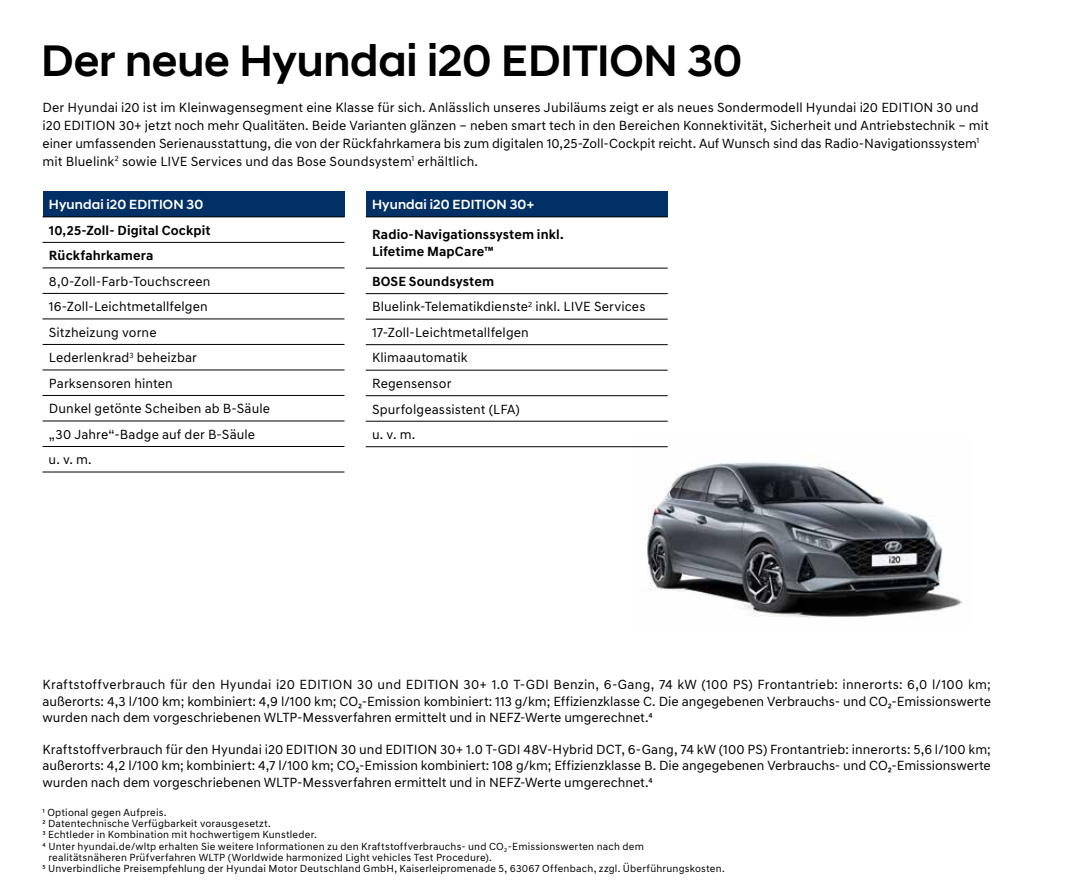
<style>
.page{position:relative;width:1076px;height:893px;background:#fff}
.page>*{position:absolute;margin:0;border:0;box-sizing:border-box;transform-origin:0 0}
.t1{font:500 45px "Hyundai Sans Head";letter-spacing:-.005em;color:#000}
.t2{font:13.5px/25.5px "Hyundai Sans Text";letter-spacing:.005em;color:#000}
.t3{font:700 13.5px/25.5px "Hyundai Sans Text";letter-spacing:.01em;color:#000}
.t4{font:500 13.5px "Hyundai Sans Head";letter-spacing:.01em;color:#fff}
.t5{font:10.5px "Hyundai Sans Text";letter-spacing:.02em;color:#000}
.s1{font-weight:700}
</style>
<div class="page">
<img style="left:632px;top:447px;width:331px;height:171px">
<div style="left:43px;top:191px;width:301px;height:26px;background:#003065"></div>
<hr style="left:43px;top:217px;width:301px;height:1px;background:#000">
<hr style="left:43px;top:242px;width:301px;height:1px;background:#000">
<hr style="left:43px;top:268px;width:301px;height:1px;background:#000">
<hr style="left:43px;top:293px;width:301px;height:1px;background:#000">
<hr style="left:43px;top:319px;width:301px;height:1px;background:#000">
<hr style="left:43px;top:344px;width:301px;height:1px;background:#000">
<hr style="left:43px;top:370px;width:301px;height:1px;background:#000">
<hr style="left:43px;top:395px;width:301px;height:1px;background:#000">
<hr style="left:43px;top:421px;width:301px;height:1px;background:#000">
<hr style="left:43px;top:446px;width:301px;height:1px;background:#000">
<hr style="left:43px;top:472px;width:301px;height:1px;background:#000">
<div style="left:366px;top:191px;width:302px;height:26px;background:#003065"></div>
<hr style="left:366px;top:217px;width:302px;height:1px;background:#000">
<hr style="left:366px;top:268px;width:302px;height:1px;background:#000">
<hr style="left:366px;top:293px;width:302px;height:1px;background:#000">
<hr style="left:366px;top:319px;width:302px;height:1px;background:#000">
<hr style="left:366px;top:344px;width:302px;height:1px;background:#000">
<hr style="left:366px;top:370px;width:302px;height:1px;background:#000">
<hr style="left:366px;top:395px;width:302px;height:1px;background:#000">
<hr style="left:366px;top:421px;width:302px;height:1px;background:#000">
<hr style="left:366px;top:446px;width:302px;height:1px;background:#000">
<h1 class="t1" style="left:41px;top:34px;width:703px">Der neue Hyundai i20 EDITION 30</h1>
<p class="t2" style="left:43px;top:98px;width:948px;line-height:18px">Der Hyundai i20 ist im Kleinwagensegment eine Klasse für sich. Anlässlich unseres Jubiläums zeigt er als neues Sondermodell Hyundai i20 EDITION 30 und i20 EDITION 30+ jetzt noch mehr Qualitäten. Beide Varianten glänzen – neben smart tech in den Bereichen Konnektivität, Sicherheit und Antriebstechnik – mit einer umfassenden Serienausstattung, die von der Rückfahrkamera bis zum digitalen 10,25-Zoll-Cockpit reicht. Auf Wunsch sind das Radio-Navigationssystem<sup>1 </sup>mit Bluelink<sup>2</sup> sowie LIVE Services und das Bose Soundsystem<sup>1</sup> erhältlich.</p>
<p class="t4" style="left:49px;top:196px;width:156px">Hyundai i20 EDITION 30</p>
<p class="t3" style="left:49px;top:217px;width:163px">10,25-Zoll- Digital Cockpit<br>Rückfahrkamera</p>
<p class="t2" style="left:49px;top:268px;width:223px">8,0-Zoll-Farb-Touchscreen<br>16-Zoll-Leichtmetallfelgen<br>Sitzheizung vorne<br>Lederlenkrad<sup>3</sup> beheizbar<br>Parksensoren hinten<br>Dunkel getönte Scheiben ab B-Säule „30 Jahre“-Badge auf der B-Säule<br>u. v. m.</p>
<p class="t4" style="left:372px;top:196px;width:164px">Hyundai i20 EDITION 30+</p>
<p class="t3" style="left:372px;top:227px;width:193px;line-height:16.2px">Radio-Navigationssystem inkl.<br>Lifetime MapCare™</p>
<p class="t2" style="left:372px;top:269px;width:275px"><span class="s1">BOSE Soundsystem<br></span>Bluelink-Telematikdienste<sup>2</sup> inkl. LIVE Services<br>17-Zoll-Leichtmetallfelgen<br>Klimaautomatik<br>Regensensor<br>Spurfolgeassistent (LFA)<br>u. v. m.</p>
<p class="t2" style="left:43px;top:677px;width:950px;line-height:16.2px;text-align:justify">Kraftstoffverbrauch für den Hyundai i20 EDITION 30 und EDITION 30+ 1.0 T-GDI Benzin, 6-Gang, 74 kW (100 PS) Frontantrieb: innerorts: 6,0 l/100 km; außerorts: 4,3 l/100 km; kombiniert: 4,9 l/100 km; CO2-Emission kombiniert: 113 g/km; Effizienzklasse C. Die angegebenen Verbrauchs- und CO2-Emissionswerte wurden nach dem vorgeschriebenen WLTP-Messverfahren ermittelt und in NEFZ-Werte umgerechnet.4</p>
<p class="t2" style="left:42px;top:741px;width:950px;line-height:16.2px;text-align:justify">Kraftstoffverbrauch für den Hyundai i20 EDITION 30 und EDITION 30+ 1.0 T-GDI 48V-Hybrid DCT, 6-Gang, 74 kW (100 PS) Frontantrieb: innerorts: 5,6 l/100 km; außerorts: 4,2 l/100 km; kombiniert: 4,7 l/100 km; CO2-Emission kombiniert: 108 g/km; Effizienzklasse B. Die angegebenen Verbrauchs- und CO2-Emissionswerte wurden nach dem vorgeschriebenen WLTP-Messverfahren ermittelt und in NEFZ-Werte umgerechnet.4</p>
<p class="t5" style="left:43px;top:806px;width:126px">1 Optional gegen Aufpreis.</p>
<p class="t5" style="left:43px;top:817px;width:230px">2 Datentechnische Verfügbarkeit vorausgesetzt.</p>
<p class="t5" style="left:43px;top:828px;width:276px">3 Echtleder in Kombination mit hochwertigem Kunstleder.</p>
<p class="t5" style="left:43px;top:840px;width:603px">4 Unter hyundai.de/wltp erhalten Sie weitere Informationen zu den Kraftstoffverbrauchs- und CO<sub>2</sub>-Emissionswerten nach dem</p>
<p class="t5" style="left:48px;top:851px;width:445px">realitätsnäheren Prüfverfahren WLTP (Worldwide harmonized Light vehicles Test Procedure).</p>
<p class="t5" style="left:43px;top:862px;width:684px">5 Unverbindliche Preisempfehlung der Hyundai Motor Deutschland GmbH, Kaiserleipromenade 5, 63067 Offenbach, zzgl. Überführungskosten.</p>
</div>
